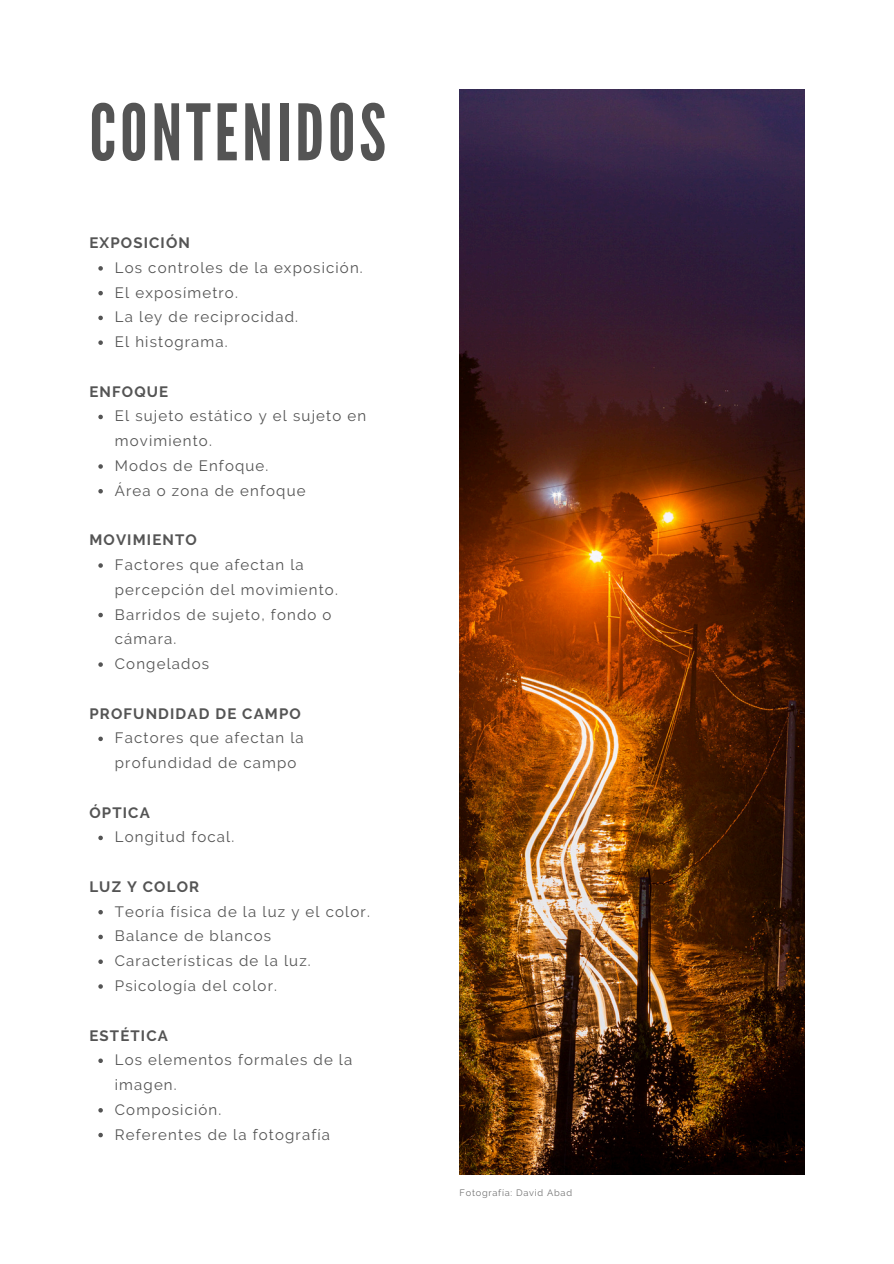
<style>
.page{position:relative;width:894px;height:1264px;background:#fff}
.page>*{position:absolute;margin:0;border:0;box-sizing:border-box;transform-origin:0 0}
.t1{font:77.55px "League Gothic";letter-spacing:.05em;color:#545454}
.t2{font:15px/24.8px "Raleway";letter-spacing:.075em;color:#545454}
.t3{font:700 15px "Raleway";letter-spacing:.075em;color:#545454}
.t4{font:9.3px "Raleway";letter-spacing:.075em;color:#737373}
</style>
<div class="page">
<img style="left:459px;top:89px;width:345px;height:1085px">
<svg style="left:98px;top:266px;width:5px;height:5px"></svg>
<svg style="left:98px;top:291px;width:5px;height:4px"></svg>
<svg style="left:98px;top:316px;width:5px;height:4px"></svg>
<svg style="left:98px;top:340px;width:5px;height:5px"></svg>
<svg style="left:98px;top:415px;width:5px;height:4px"></svg>
<svg style="left:98px;top:464px;width:5px;height:5px"></svg>
<svg style="left:98px;top:489px;width:5px;height:4px"></svg>
<svg style="left:98px;top:563px;width:5px;height:5px"></svg>
<svg style="left:98px;top:613px;width:5px;height:4px"></svg>
<svg style="left:98px;top:662px;width:5px;height:5px"></svg>
<svg style="left:98px;top:736px;width:5px;height:5px"></svg>
<svg style="left:98px;top:835px;width:5px;height:5px"></svg>
<svg style="left:98px;top:910px;width:5px;height:4px"></svg>
<svg style="left:98px;top:934px;width:5px;height:5px"></svg>
<svg style="left:98px;top:959px;width:5px;height:5px"></svg>
<svg style="left:98px;top:984px;width:5px;height:4px"></svg>
<svg style="left:98px;top:1058px;width:5px;height:5px"></svg>
<svg style="left:98px;top:1108px;width:5px;height:4px"></svg>
<svg style="left:98px;top:1132px;width:5px;height:5px"></svg>
<p class="t1" style="left:89px;top:88px;width:298px">CONTENIDOS</p>
<p class="t3" style="left:89px;top:234px;width:102px">EXPOSICIÓN</p>
<p class="t2" style="left:115px;top:255px;width:249px">Los controles de la exposición.<br>El exposímetro.<br>La ley de reciprocidad.<br>El histograma.</p>
<p class="t3" style="left:89px;top:382px;width:80px">ENFOQUE</p>
<p class="t2" style="left:115px;top:404px;width:253px">El sujeto estático y el sujeto en movimiento.<br>Modos de Enfoque.<br>Área o zona de enfoque</p>
<p class="t3" style="left:89px;top:531px;width:109px">MOVIMIENTO</p>
<p class="t2" style="left:115px;top:552px;width:224px">Factores que afectan la percepción del movimiento.<br>Barridos de sujeto, fondo o cámara.<br>Congelados</p>
<p class="t3" style="left:89px;top:704px;width:213px">PROFUNDIDAD DE CAMPO</p>
<p class="t2" style="left:115px;top:725px;width:190px">Factores que afectan la profundidad de campo</p>
<p class="t3" style="left:89px;top:803px;width:62px">ÓPTICA</p>
<p class="t2" style="left:115px;top:824px;width:121px">Longitud focal.</p>
<p class="t3" style="left:89px;top:877px;width:111px">LUZ Y COLOR</p>
<p class="t2" style="left:115px;top:899px;width:256px">Teoría física de la luz y el color.<br>Balance de blancos<br>Características de la luz.<br>Psicología del color.</p>
<p class="t3" style="left:89px;top:1026px;width:80px">ESTÉTICA</p>
<p class="t2" style="left:115px;top:1047px;width:239px">Los elementos formales de la imagen.<br>Composición.<br>Referentes de la fotografía</p>
<p class="t4" style="left:459px;top:1187px;width:114px">Fotografía: David Abad</p>
</div>
